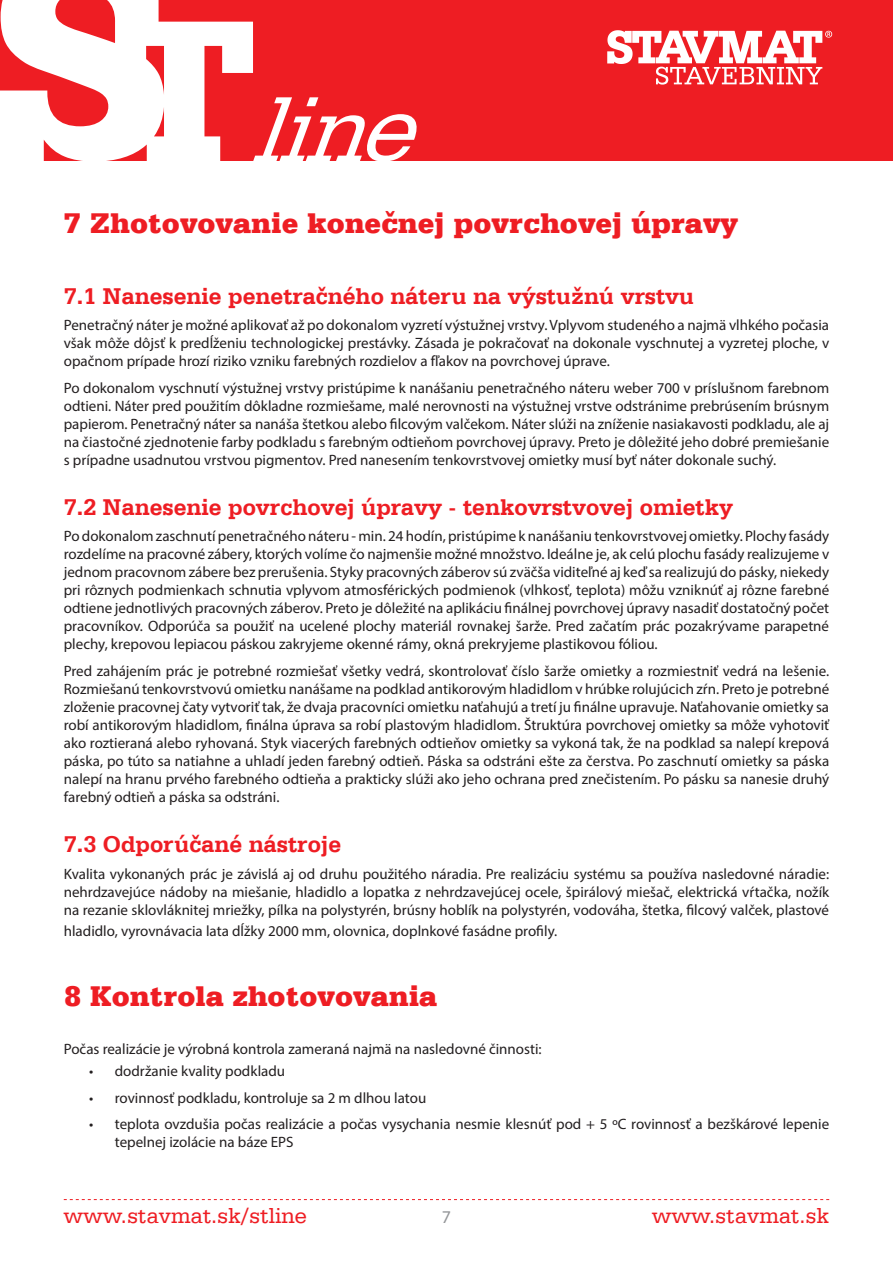
<style>
.page{position:relative;width:893px;height:1263px;background:#fff}
.page>*{position:absolute;margin:0;border:0;box-sizing:border-box;transform-origin:0 0}
.t1{font:900 30px "Serifa TL";color:#ee1d23}
.t2{font:700 24px "Serifa TL";color:#ee1d23}
.t3{font:22.8px "Serifa TL";color:#ee1d23}
.t4{font:18px "Myriad Pro";color:#939598}
.t5{font:15px/18px "Myriad Pro";color:#231f20;text-align:justify}
</style>
<div class="page">
<div style="left:0;top:0;width:893px;height:160px;background:#ee1d23"></div>
<svg style="left:607px;top:30px;width:225px;height:55px"></svg>
<svg style="left:64px;top:1199px;width:765px;height:1px"></svg>
<svg style="left:0;top:0;width:417px;height:161px"></svg>
<h1 class="t1" style="left:64px;top:204px;width:676px">7 Zhotovovanie konečnej povrchovej úpravy</h1>
<h2 class="t2" style="left:64px;top:281px;width:632px">7.1 Nanesenie penetračného náteru na výstužnú vrstvu</h2>
<p class="t5" style="left:64px;top:316px;width:767px">Penetračný náter je možné aplikovať až po dokonalom vyzretí výstužnej vrstvy. Vplyvom studeného a najmä vlhkého počasia však môže dôjsť k predĺženiu technologickej prestávky. Zásada je pokračovať na dokonale vyschnutej a vyzretej ploche, v opačnom prípade hrozí riziko vzniku farebných rozdielov a fľakov na povrchovej úprave.</p>
<p class="t5" style="left:64px;top:379px;width:767px">Po dokonalom vyschnutí výstužnej vrstvy pristúpime k nanášaniu penetračného náteru weber 700 v príslušnom farebnom odtieni. Náter pred použitím dôkladne rozmiešame, malé nerovnosti na výstužnej vrstve odstránime prebrúsením brúsnym papierom. Penetračný náter sa nanáša štetkou alebo filcovým valčekom. Náter slúži na zníženie nasiakavosti podkladu, ale aj na čiastočné zjednotenie farby podkladu s farebným odtieňom povrchovej úpravy. Preto je dôležité jeho dobré premiešanie s prípadne usadnutou vrstvou pigmentov. Pred nanesením tenkovrstvovej omietky musí byť náter dokonale suchý.</p>
<h2 class="t2" style="left:64px;top:492px;width:671px">7.2 Nanesenie povrchovej úpravy - tenkovrstvovej omietky</h2>
<p class="t5" style="left:64px;top:527px;width:767px">Po dokonalom zaschnutí penetračného náteru - min. 24 hodín, pristúpime k nanášaniu tenkovrstvovej omietky. Plochy fasády rozdelíme na pracovné zábery, ktorých volíme čo najmenšie možné množstvo. Ideálne je, ak celú plochu fasády realizujeme v jednom pracovnom zábere bez prerušenia. Styky pracovných záberov sú zväčša viditeľné aj keď sa realizujú do pásky, niekedy pri rôznych podmienkach schnutia vplyvom atmosférických podmienok (vlhkosť, teplota) môžu vzniknúť aj rôzne farebné odtiene jednotlivých pracovných záberov. Preto je dôležité na aplikáciu finálnej povrchovej úpravy nasadiť dostatočný počet pracovníkov. Odporúča sa použiť na ucelené plochy materiál rovnakej šarže. Pred začatím prác pozakrývame parapetné plechy, krepovou lepiacou páskou zakryjeme okenné rámy, okná prekryjeme plastikovou fóliou.</p>
<p class="t5" style="left:64px;top:662px;width:767px">Pred zahájením prác je potrebné rozmiešať všetky vedrá, skontrolovať číslo šarže omietky a rozmiestniť vedrá na lešenie.<br>Rozmiešanú tenkovrstvovú omietku nanášame na podklad antikorovým hladidlom v hrúbke rolujúcich zŕn. Preto je potrebné zloženie pracovnej čaty vytvoriť tak, že dvaja pracovníci omietku naťahujú a tretí ju finálne upravuje. Naťahovanie omietky sa robí antikorovým hladidlom, finálna úprava sa robí plastovým hladidlom. Štruktúra povrchovej omietky sa môže vyhotoviť ako roztieraná alebo ryhovaná. Styk viacerých farebných odtieňov omietky sa vykoná tak, že na podklad sa nalepí krepová páska, po túto sa natiahne a uhladí jeden farebný odtieň. Páska sa odstráni ešte za čerstva. Po zaschnutí omietky sa páska nalepí na hranu prvého farebného odtieňa a prakticky slúži ako jeho ochrana pred znečistením. Po pásku sa nanesie druhý farebný odtieň a páska sa odstráni.</p>
<h2 class="t2" style="left:64px;top:829px;width:279px">7.3 Odporúčané nástroje</h2>
<p class="t5" style="left:64px;top:864px;width:767px">Kvalita vykonaných prác je závislá aj od druhu použitého náradia. Pre realizáciu systému sa používa nasledovné náradie: nehrdzavejúce nádoby na miešanie, hladidlo a lopatka z nehrdzavejúcej ocele, špirálový miešač, elektrická vŕtačka, nožík na rezanie sklovláknitej mriežky, pílka na polystyrén, brúsny hoblík na polystyrén, vodováha, štetka, filcový valček, plastové</p>
<p class="t5" style="left:64px;top:922px;width:495px">hladidlo, vyrovnávacia lata dĺžky 2000 mm, olovnica, doplnkové fasádne profily.</p>
<h1 class="t1" style="left:64px;top:977px;width:375px">8 Kontrola zhotovovania</h1>
<p class="t5" style="left:64px;top:1040px;width:479px">Počas realizácie je výrobná kontrola zameraná najmä na nasledovné činnosti:</p>
<p class="t5" style="left:89px;top:1062px;width:197px">• dodržanie kvality podkladu</p>
<p class="t5" style="left:89px;top:1088px;width:339px">• rovinnosť podkladu, kontroluje sa 2 m dlhou latou</p>
<p class="t5" style="left:115px;top:1115px;width:716px;text-indent:-26px">• teplota ovzdušia počas realizácie a počas vysychania nesmie klesnúť pod + 5 ºC rovinnosť a bezškárové lepenie tepelnej izolácie na báze EPS</p>
<h3 class="t3" style="left:63px;top:1201px;width:245px">www.stavmat.sk/stline</h3>
<p class="t4" style="left:442px;top:1206px;width:11px">7</p>
<h3 class="t3" style="left:652px;top:1201px;width:179px">www.stavmat.sk</h3>
</div>
